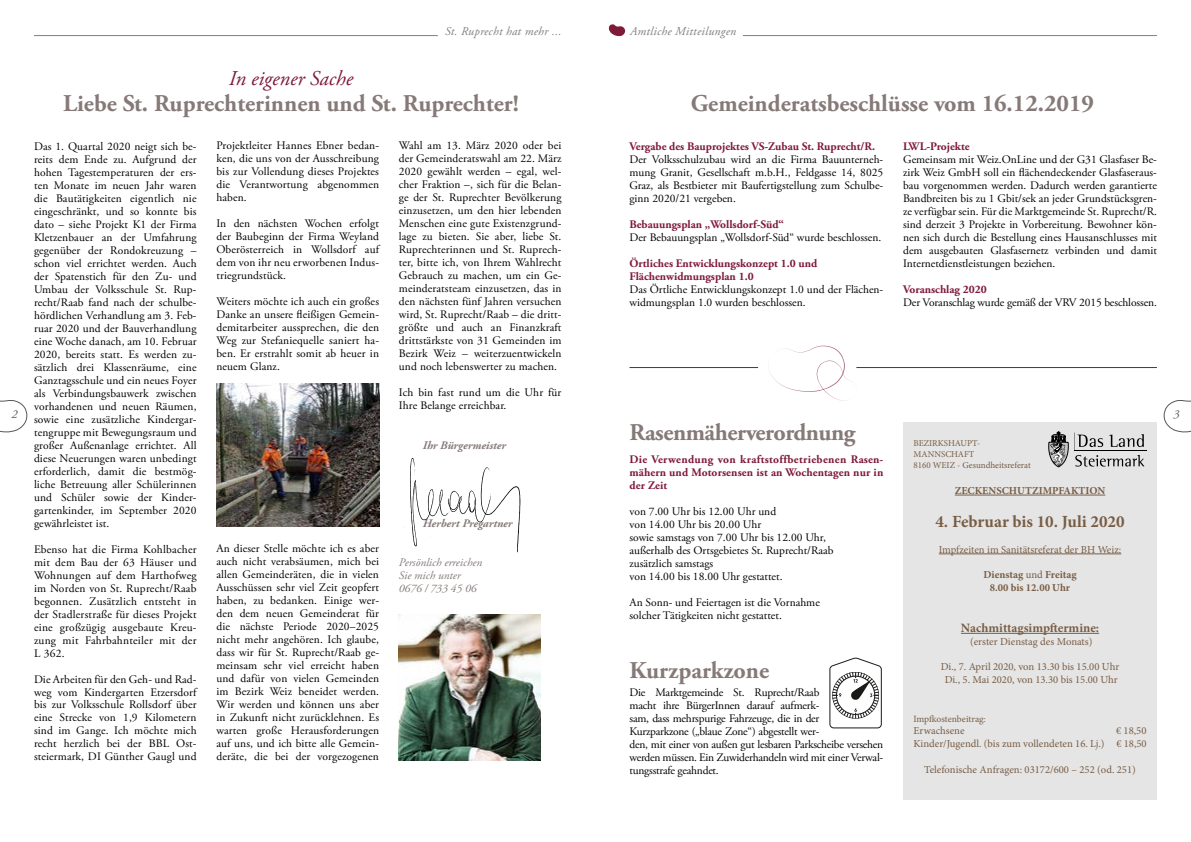
<style>
.page{position:relative;width:1191px;height:842px;background:#fff}
.page>*{position:absolute;margin:0;border:0;box-sizing:border-box;transform-origin:0 0}
.t1{font:700 24px "Adobe Garamond Pro";color:#867a79}
.t2{font:700 24px "Adobe Garamond Pro";letter-spacing:-.02em;color:#867a79}
.t3{font:italic 21px "Adobe Garamond Pro";color:#7f1a39}
.t4{font:700 17px "Minion Pro";color:#785d44}
.t5{font:700 12.8px "Minion Pro";color:#785d44}
.t6{font:italic 12px "Adobe Garamond Pro";letter-spacing:.025em;color:#7e7e7d}
.t7{font:italic 12px "Adobe Garamond Pro";color:#575756}
.t8{font:11.5px/13px "Adobe Garamond Pro";color:#000;text-align:justify}
.t9{font:11.5px/13px "Adobe Garamond Pro";letter-spacing:-.02em;color:#000}
.t10{font:700 11.5px/13px "Adobe Garamond Pro";color:#7f1a39}
.t11{font:italic 11.5px/13px "Adobe Garamond Pro";color:#867a79}
.t12{font:italic 700 11.5px "Adobe Garamond Pro";color:#867a79}
.t13{font:10.7px/12.8px "Minion Pro";color:#785d44;text-align:center}
.t14{font:700 10.7px/12.8px "Minion Pro";color:#785d44;text-align:center}
.t15{font:9.6px "Minion Pro";letter-spacing:-.005em;color:#785d44}
.t16{font:9px/10.8px "Minion Pro";color:#785d44}
.s1{font-weight:400}
</style>
<div class="page">
<hr style="left:34px;top:35px;width:404px;height:1px;background:#7e7e7d">
<svg style="left:0;top:400px;width:27px;height:33px"></svg>
<svg style="left:1164px;top:400px;width:27px;height:33px"></svg>
<div style="left:903px;top:423px;width:254px;height:377px;background:#e5e5e5"></div>
<hr style="left:743px;top:35px;width:414px;height:1px;background:#7e7e7d">
<svg style="left:608px;top:24px;width:17px;height:13px"></svg>
<svg style="left:1048px;top:432px;width:20px;height:35px"></svg>
<hr style="left:1074px;top:451px;width:72px;height:1px;background:#000">
<svg style="left:1074px;top:433px;width:70px;height:33px"></svg>
<hr style="left:954px;top:495px;width:151px;height:1px;background:#785d44">
<hr style="left:939px;top:554px;width:182px;height:1px;background:#785d44">
<hr style="left:961px;top:633px;width:138px;height:1px;background:#785d44">
<hr style="left:856px;top:367px;width:301px;height:1px;background:#7f1a39">
<hr style="left:629px;top:367px;width:129px;height:1px;background:#7f1a39">
<svg style="left:769px;top:346px;width:83px;height:55px"></svg>
<img style="left:399px;top:614px;width:142px;height:147px">
<svg style="left:410px;top:458px;width:110px;height:94px"></svg>
<img style="left:216px;top:384px;width:163px;height:143px">
<svg style="left:830px;top:658px;width:51px;height:70px"></svg>
<p class="t6" style="left:445px;top:24px;width:118px">St. Ruprecht hat mehr ...</p>
<p class="t6" style="left:630px;top:24px;width:107px">Amtliche Mitteilungen</p>
<h2 class="t3" style="left:229px;top:65px;width:126px">In eigener Sache</h2>
<h1 class="t1" style="left:63px;top:89px;width:457px">Liebe St. Ruprechterinnen und St. Ruprechter!</h1>
<p class="t8" style="left:34px;top:140px;width:164px">Das 1. Quartal 2020 neigt sich be&shy;reits dem Ende zu. Aufgrund der hohen Tagestemperaturen der ers&shy;ten Monate im neuen Jahr waren die Bautätigkeiten eigentlich nie eingeschränkt, und so konnte bis dato – siehe Projekt K1 der Firma Kletzenbauer an der Umfahrung gegenüber der Rondokreuzung – schon viel errichtet werden. Auch der Spatenstich für den Zu- und Umbau der Volksschule St. Rup&shy;recht/Raab fand nach der schulbe&shy;hördlichen Verhandlung am 3. Feb&shy;ruar 2020 und der Bauverhandlung eine Woche danach, am 10. Februar 2020, bereits statt. Es werden zu&shy;sätzlich drei Klassenräume, eine Ganztagsschule und ein neues Foyer als Verbindungsbauwerk zwischen vorhandenen und neuen Räumen, sowie eine zusätzliche Kindergar&shy;tengruppe mit Bewegungsraum und großer Außenanlage errichtet. All diese Neuerungen waren unbedingt erforderlich, damit die bestmög&shy;liche Betreuung aller Schülerinnen und Schüler sowie der Kinder&shy;gartenkinder, im September 2020 gewährleistet ist.</p>
<p class="t8" style="left:34px;top:543px;width:164px">Ebenso hat die Firma Kohlbacher mit dem Bau der 63 Häuser und Wohnungen auf dem Harthofweg im Norden von St. Ruprecht/Raab begonnen. Zusätzlich entsteht in der Stadlerstraße für dieses Projekt eine großzügig ausgebaute Kreu&shy;zung mit Fahrbahnteiler mit der L 362.</p>
<p class="t8" style="left:34px;top:673px;width:164px">Die Arbeiten für den Geh- und Rad&shy;weg vom Kindergarten Etzersdorf bis zur Volksschule Rollsdorf über eine Strecke von 1,9 Kilometern sind im Gange. Ich möchte mich recht herzlich bei der BBL Ost&shy;steiermark, DI Günther Gaugl und</p>
<h1 class="t1" style="left:691px;top:89px;width:405px">Gemeinderatsbeschlüsse vom 16.12.2019</h1>
<p class="t10" style="left:629px;top:140px;width:247px">Vergabe des Bauprojektes VS-Zubau St. Ruprecht/R.</p>
<p class="t8" style="left:629px;top:153px;width:255px">Der Volksschulzubau wird an die Firma Bauunterneh&shy;mung Granit, Gesellschaft m.b.H., Feldgasse 14, 8025<br>Graz, als Bestbieter mit Baufertigstellung zum Schulbe&shy;ginn 2020/21 vergeben.</p>
<p class="t10" style="left:629px;top:218px;width:156px">Bebauungsplan „Wollsdorf-Süd“</p>
<p class="t8" style="left:629px;top:231px;width:253px">Der Bebauungsplan „Wollsdorf-Süd“ wurde beschlossen.</p>
<p class="t10" style="left:629px;top:257px;width:189px">Örtliches Entwicklungskonzept 1.0 und<br>Flächenwidmungsplan 1.0</p>
<p class="t8" style="left:629px;top:283px;width:255px">Das Örtliche Entwicklungskonzept 1.0 und der Flächen&shy;widmungsplan 1.0 wurden beschlossen.</p>
<p class="t8" style="left:399px;top:140px;width:164px">Wahl am 13. März 2020 oder bei der Gemeinderatswahl am 22. März 2020 gewählt werden – egal, wel&shy;cher Fraktion –, sich für die Belan&shy;ge der St. Ruprechter Bevölkerung einzusetzen, um den hier lebenden Menschen eine gute Existenzgrund&shy;lage zu bieten. Sie aber, liebe St.<br>Ruprechterinnen und St. Ruprech&shy;ter, bitte ich, von Ihrem Wahlrecht Gebrauch zu machen, um ein Ge&shy;meinderatsteam einzusetzen, das in den nächsten fünf Jahren versuchen wird, St. Ruprecht/Raab – die dritt&shy;größte und auch an Finanzkraft drittstärkste von 31 Gemeinden im Bezirk Weiz – weiterzuentwickeln und noch lebenswerter zu machen.</p>
<p class="t8" style="left:399px;top:386px;width:164px">Ich bin fast rund um die Uhr für<br>Ihre Belange erreichbar.</p>
<p class="t8" style="left:216px;top:140px;width:164px">Projektleiter Hannes Ebner bedan&shy;ken, die uns von der Ausschreibung bis zur Vollendung dieses Projektes die Verantwortung abgenommen haben.</p>
<p class="t8" style="left:216px;top:218px;width:164px">In den nächsten Wochen erfolgt der Baubeginn der Firma Weyland Oberösterreich in Wollsdorf auf dem von ihr neu erworbenen Indus&shy;triegrundstück.</p>
<p class="t8" style="left:216px;top:296px;width:164px">Weiters möchte ich auch ein großes Danke an unsere fleißigen Gemein&shy;demitarbeiter aussprechen, die den Weg zur Stefaniequelle saniert ha&shy;ben. Er erstrahlt somit ab heuer in neuem Glanz.</p>
<p class="t10" style="left:903px;top:140px;width:68px">LWL-Projekte</p>
<p class="t8" style="left:903px;top:153px;width:255px">Gemeinsam mit Weiz.OnLine und der G31 Glasfaser Be&shy;zirk Weiz GmbH soll ein flächendeckender Glasfaseraus&shy;bau vorgenommen werden. Dadurch werden garantierte Bandbreiten bis zu 1 Gbit/sek an jeder Grundstücksgren&shy;ze verfügbar sein. Für die Marktgemeinde St. Ruprecht/R. sind derzeit 3 Projekte in Vorbereitung. Bewohner kön&shy;nen sich durch die Bestellung eines Hausanschlusses mit dem ausgebauten Glasfasernetz verbinden und damit Internetdienstleistungen beziehen.</p>
<p class="t10" style="left:903px;top:283px;width:85px">Voranschlag 2020</p>
<p class="t8" style="left:903px;top:296px;width:255px">Der Voranschlag wurde gemäß der VRV 2015 beschlossen.</p>
<p class="t7" style="left:11px;top:407px;width:7px">2</p>
<p class="t7" style="left:1173px;top:407px;width:7px">3</p>
<h1 class="t2" style="left:629px;top:418px;width:227px">Rasenmäherverordnung</h1>
<p class="t10" style="left:629px;top:453px;width:255px;text-align:justify">Die Verwendung von kraftstoffbetriebenen Rasen&shy;mähern und Motorsensen ist an Wochentagen nur in der Zeit</p>
<p class="t8" style="left:629px;top:505px;width:205px;text-align:left">von 7.00 Uhr bis 12.00 Uhr und<br>von 14.00 Uhr bis 20.00 Uhr<br>sowie samstags von 7.00 Uhr bis 12.00 Uhr, außerhalb des Ortsgebietes St. Ruprecht/Raab zusätzlich samstags<br>von 14.00 bis 18.00 Uhr gestattet.</p>
<p class="t8" style="left:629px;top:596px;width:192px">An Sonn- und Feiertagen ist die Vornahme solcher Tätigkeiten nicht gestattet.</p>
<h1 class="t1" style="left:629px;top:657px;width:141px">Kurzparkzone</h1>
<p class="t9" style="left:629px;top:686px;width:255px">Die Marktgemeinde St. Ruprecht/Raab<br>macht ihre BürgerInnen darauf aufmerk-<br>sam, dass mehrspurige Fahrzeuge, die in der<br>Kurzparkzone („blaue Zone“) abgestellt wer-<br>den, mit einer von außen gut lesbaren Parkscheibe versehen werden müssen. Ein Zuwiderhandeln wird mit einer Verwal&shy;tungsstrafe geahndet.</p>
<p class="t16" style="left:913px;top:438px;width:119px">BEZIRKSHAUPT-<br>MANNSCHAFT<br>8160 WEIZ - Gesundheitsreferat</p>
<p class="t14" style="left:954px;top:484px;width:152px">ZECKENSCHUTZIMPFAKTION</p>
<h3 class="t4" style="left:935px;top:510px;width:191px">4. Februar bis 10. Juli 2020</h3>
<p class="t13" style="left:939px;top:543px;width:184px">Impfzeiten im Sanitätsreferat der BH Weiz:</p>
<p class="t14" style="left:983px;top:568px;width:95px">Dienstag <span class="s1">und</span> Freitag<br>8.00 bis 12.00 Uhr</p>
<p class="t5" style="left:961px;top:619px;width:140px">Nachmittagsimpftermine:</p>
<p class="t13" style="left:970px;top:635px;width:124px">(erster Dienstag des Monats)</p>
<p class="t13" style="left:940px;top:661px;width:180px">Di., 7. April 2020, von 13.30 bis 15.00 Uhr<br>Di., 5. Mai 2020, von 13.30 bis 15.00 Uhr</p>
<p class="t15" style="left:913px;top:712px;width:74px">Impfkostenbeitrag:</p>
<p class="t13" style="left:913px;top:724px;width:53px">Erwachsene</p>
<p class="t12" style="left:423px;top:438px;width:85px">Ihr Bürgermeister</p>
<p class="t12" style="left:423px;top:516px;width:91px">Herbert Pregartner</p>
<p class="t8" style="left:216px;top:543px;width:164px">An dieser Stelle möchte ich es aber auch nicht verabsäumen, mich bei allen Gemeinderäten, die in vielen Ausschüssen sehr viel Zeit geopfert haben, zu bedanken. Einige wer&shy;den dem neuen Gemeinderat für die nächste Periode 2020–2025 nicht mehr angehören. Ich glaube, dass wir für St. Ruprecht/Raab ge&shy;meinsam sehr viel erreicht haben und dafür von vielen Gemeinden im Bezirk Weiz beneidet werden.<br>Wir werden und können uns aber in Zukunft nicht zurücklehnen. Es warten große Herausforderungen auf uns, und ich bitte alle Gemein&shy;deräte, die bei der vorgezogenen</p>
<p class="t11" style="left:399px;top:556px;width:85px">Persönlich erreichen<br>Sie mich unter<br>0676 / 733 45 06</p>
<p class="t13" style="left:913px;top:724px;width:235px;text-align:right">€ 18,50<br>Kinder/Jugendl. (bis zum vollendeten 16. Lj.) € 18,50</p>
<p class="t13" style="left:924px;top:763px;width:213px">Telefonische Anfragen: 03172/600 – 252 (od. 251)</p>
</div>
